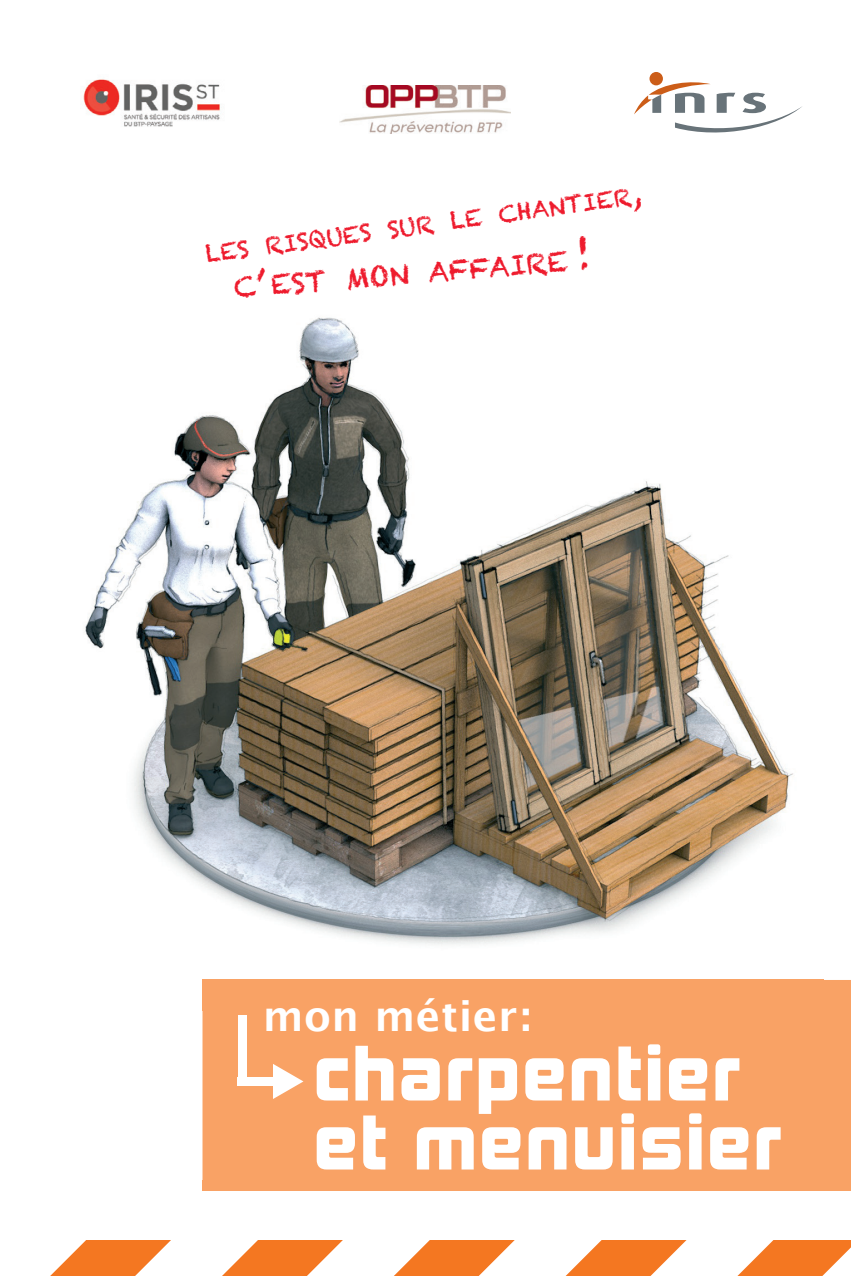
<style>
.page{position:relative;width:851px;height:1276px;background:#fff}
.page>*{position:absolute;margin:0;border:0;box-sizing:border-box;transform-origin:0 0}
.t1{font:72px/69px "Kimberley Bl";letter-spacing:.035em;color:#fff}
.t2{font:700 42px "Lucida Grande";letter-spacing:.015em;color:#fff}
.t3{font:27.6px "Chalkduster";color:#ee1b2d}
.t4{font:23.4px "Chalkduster";color:#ee1b2d}
.s1{font-size:33.3px}
</style>
<div class="page">
<svg style="left:394px;top:1240px;width:121px;height:36px"></svg>
<svg style="left:565px;top:1240px;width:122px;height:36px"></svg>
<svg style="left:737px;top:1240px;width:113px;height:36px"></svg>
<svg style="left:50px;top:1240px;width:293px;height:36px"></svg>
<img style="left:84px;top:317px;width:739px;height:663px">
<div style="left:202px;top:980px;width:648px;height:200px;background:#f9a265"></div>
<div style="left:202px;top:1180px;width:648px;height:11px;background:#f9a265"></div>
<div style="left:202px;top:980px;width:621px;height:30px;background:#f9a265"></div>
<div style="left:238px;top:1015px;width:8px;height:70px;background:#fff"></div>
<div style="left:238px;top:1077px;width:38px;height:8px;background:#fff"></div>
<svg style="left:273px;top:1064px;width:30px;height:35px"></svg>
<div style="left:649px;top:72px;width:13px;height:13px;background:#cc5d18;border-radius:50%"></div>
<svg style="left:634px;top:80px;width:168px;height:52px"></svg>
<img style="left:340px;top:85px;width:170px;height:49px">
<img style="left:83px;top:79px;width:137px;height:48px">
<p class="t4" style="left:204px;top:242px;width:441px;rotate:-8deg">LES RISQUES SUR LE CHANTIER<span class="s1">,</span></p>
<p class="t3" style="left:233px;top:270px;width:336px;rotate:-4deg">C<span class="s1">’</span> EST MON AFFAIRE</p>
<h2 class="t2" style="left:263px;top:982px;width:270px">mon métier:</h2>
<h1 class="t1" style="left:314px;top:1037px;width:469px">charpentier et menuisier</h1>
</div>
